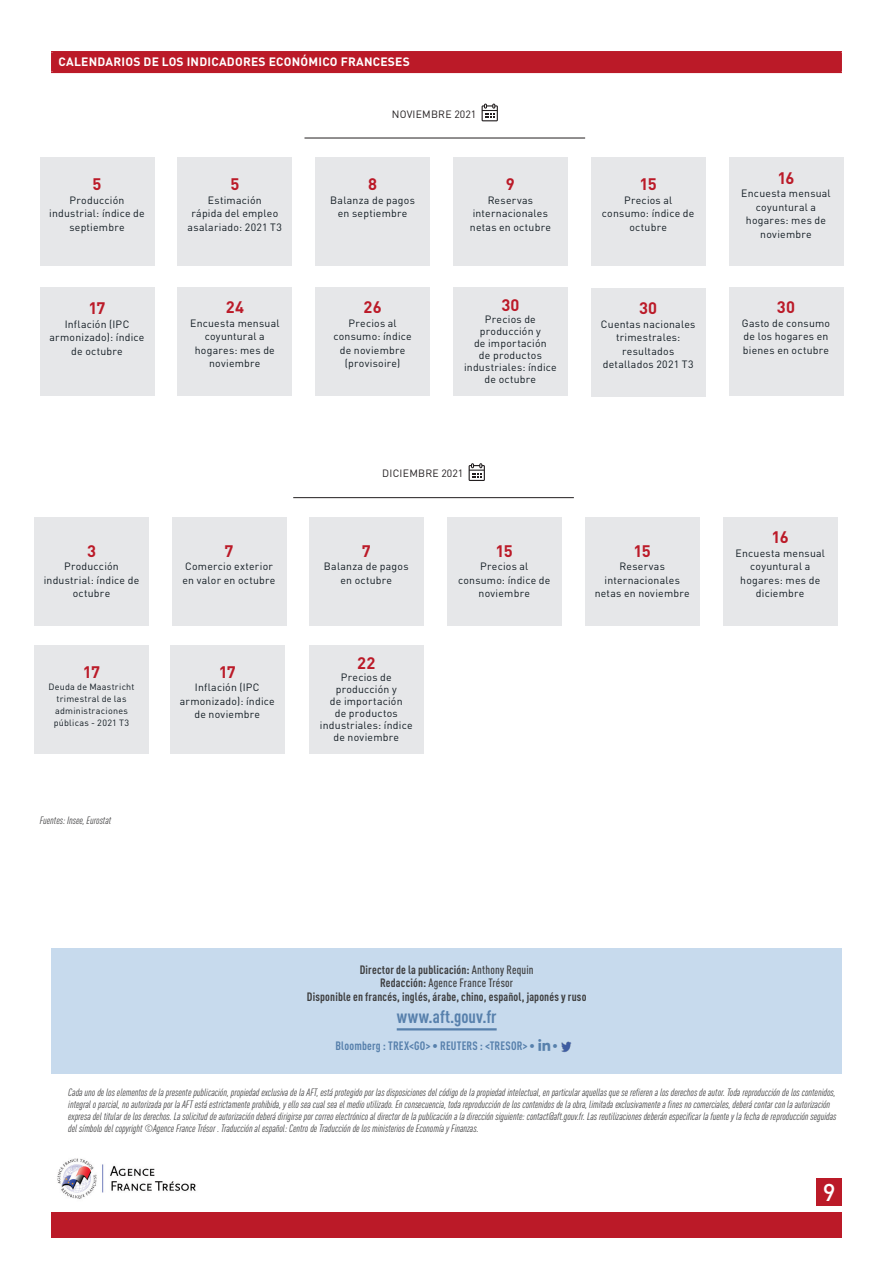
<style>
.page{position:relative;width:893px;height:1263px;background:#fff}
.page>*{position:absolute;margin:0;border:0;box-sizing:border-box;transform-origin:0 0}
.t1{font:500 24px "DIN Pro";color:#fff}
.Informations{font:700 condensed 18px "DIN Pro";letter-spacing:.005em;color:#5780ac}
.Date_calendrier{font:700 16.5px "DIN Pro";letter-spacing:-.04em;color:#bb1a28}
.Informations-2{font:700 condensed 12px "DIN Pro";letter-spacing:.015em;color:#3e3e3f}
.TITRE_1_TABLEAU{font:700 12px "DIN Pro";letter-spacing:.02em;color:#fff}
.Informations-3{font:700 condensed 12px "DIN Pro";letter-spacing:.015em;color:#5780ac}
.Informations-4{font:500 condensed 12px "DIN Pro";letter-spacing:.015em;color:#3e3e3f}
.Légende_graphiques{font:italic condensed 10.5px/12px "DIN Pro";color:#3e3e3f}
.Txt_calendrier{font:10.5px/13.5px "DIN Pro";letter-spacing:.02em;color:#101a21;text-align:center}
.Date_calendrier-2{font:10.5px/12px "DIN Pro";letter-spacing:.02em;color:#101a21;text-align:center}
.TITRE_2_TABLEAU{font:10.5px "DIN Pro";letter-spacing:.02em;color:#231f20}
.Txt_calendrier-2{font:9px/12px "DIN Pro";letter-spacing:.03em;color:#101a21;text-align:center}
.s1{font-weight:500}
.s2{font-weight:700}
</style>
<div class="page">
<div style="left:51px;top:1212px;width:791px;height:25px;background:#bb1a28"></div>
<img style="left:57px;top:1158px;width:139px;height:41px">
<div style="left:51px;top:948px;width:791px;height:126px;background:#c7daed"></div>
<hr style="left:397px;top:1028px;width:100px;height:2px;background:#5780ac">
<div style="left:816px;top:1178px;width:26px;height:28px;background:#bb1a28"></div>
<div style="left:53px;top:52px;width:787px;height:20px;background:#bb1a28"></div>
<hr style="left:51px;top:53px;width:3px;height:19px;background:#bb1a28">
<hr style="left:51px;top:51px;width:791px;height:2px;background:#bb1a28">
<hr style="left:839px;top:53px;width:3px;height:19px;background:#bb1a28">
<hr style="left:51px;top:72px;width:791px;height:1px;background:#bb1a28">
<hr style="left:293px;top:497px;width:281px;height:1px;background:#231f20">
<svg style="left:469px;top:463px;width:16px;height:18px"></svg>
<div style="left:172px;top:517px;width:114px;height:108px;background:#e6e7e9"></div>
<div style="left:309px;top:517px;width:114px;height:108px;background:#e6e7e9"></div>
<div style="left:34px;top:517px;width:115px;height:108px;background:#e6e7e9"></div>
<div style="left:585px;top:517px;width:114px;height:108px;background:#e6e7e9"></div>
<div style="left:34px;top:645px;width:115px;height:108px;background:#e6e7e9"></div>
<div style="left:723px;top:517px;width:114px;height:108px;background:#e6e7e9"></div>
<hr style="left:304px;top:138px;width:281px;height:1px;background:#231f20">
<svg style="left:482px;top:104px;width:16px;height:17px"></svg>
<div style="left:447px;top:517px;width:114px;height:108px;background:#e6e7e9"></div>
<div style="left:309px;top:645px;width:114px;height:108px;background:#e6e7e9"></div>
<div style="left:170px;top:645px;width:114px;height:108px;background:#e6e7e9"></div>
<img style="left:561px;top:1041px;width:11px;height:11px">
<div style="left:40px;top:158px;width:114px;height:108px;background:#e6e7e9"></div>
<div style="left:316px;top:158px;width:114px;height:108px;background:#e6e7e9"></div>
<div style="left:178px;top:158px;width:114px;height:108px;background:#e6e7e9"></div>
<div style="left:729px;top:158px;width:114px;height:108px;background:#e6e7e9"></div>
<div style="left:591px;top:158px;width:114px;height:108px;background:#e6e7e9"></div>
<div style="left:453px;top:158px;width:114px;height:108px;background:#e6e7e9"></div>
<div style="left:178px;top:287px;width:114px;height:108px;background:#e6e7e9"></div>
<div style="left:316px;top:287px;width:114px;height:108px;background:#e6e7e9"></div>
<div style="left:40px;top:288px;width:114px;height:108px;background:#e6e7e9"></div>
<div style="left:453px;top:287px;width:114px;height:108px;background:#e6e7e9"></div>
<div style="left:591px;top:288px;width:114px;height:108px;background:#e6e7e9"></div>
<div style="left:729px;top:287px;width:114px;height:108px;background:#e6e7e9"></div>
<p class="TITRE_1_TABLEAU" style="left:59px;top:52px;width:353px">CALENDARIOS DE LOS INDICADORES ECONÓMICO FRANCESES</p>
<p class="Date_calendrier" style="left:93px;top:171px;width:10px">5</p>
<p class="Txt_calendrier" style="left:49px;top:192px;width:97px">Producción industrial: índice de septiembre</p>
<p class="Date_calendrier" style="left:88px;top:294px;width:19px">17</p>
<p class="Txt_calendrier" style="left:50px;top:316px;width:96px">Inflación (IPC armonizado): índice de octubre</p>
<p class="Date_calendrier" style="left:230px;top:171px;width:10px">5</p>
<p class="Txt_calendrier" style="left:188px;top:192px;width:96px">Estimación<br>rápida del empleo asalariado: 2021 T3</p>
<p class="Date_calendrier" style="left:226px;top:294px;width:20px">24</p>
<p class="Txt_calendrier" style="left:190px;top:315px;width:91px">Encuesta mensual coyuntural a hogares: mes de noviembre</p>
<p class="Date_calendrier" style="left:87px;top:537px;width:10px">3</p>
<p class="Txt_calendrier" style="left:44px;top:559px;width:97px">Producción industrial: índice de octubre</p>
<p class="Date_calendrier" style="left:83px;top:658px;width:19px">17</p>
<p class="Txt_calendrier-2" style="left:48px;top:680px;width:88px">Deuda de Maastricht trimestral de las administraciones públicas - 2021 T3</p>
<p class="Légende_graphiques" style="left:40px;top:813px;width:73px">Fuentes: Insee, Eurostat</p>
<p class="Date_calendrier" style="left:225px;top:537px;width:10px">7</p>
<p class="Txt_calendrier" style="left:182px;top:559px;width:95px;text-align:left">Comercio exterior en valor en octubre</p>
<p class="Date_calendrier" style="left:219px;top:658px;width:19px">17</p>
<p class="Date_calendrier-2" style="left:180px;top:680px;width:96px;line-height:13.5px">Inflación (IPC armonizado): índice de noviembre</p>
<p class="TITRE_2_TABLEAU" style="left:392px;top:106px;width:86px">NOVIEMBRE 2021</p>
<p class="Date_calendrier" style="left:368px;top:171px;width:10px">8</p>
<p class="Txt_calendrier" style="left:330px;top:192px;width:86px">Balanza de pagos en septiembre</p>
<p class="Date_calendrier" style="left:364px;top:294px;width:20px">26</p>
<p class="Txt_calendrier" style="left:349px;top:315px;width:50px">Precios al</p>
<p class="Txt_calendrier" style="left:333px;top:329px;width:80px">consumo: índice de noviembre (provisoire)</p>
<p class="Date_calendrier" style="left:506px;top:171px;width:10px">9</p>
<p class="Txt_calendrier" style="left:470px;top:192px;width:83px">Reservas internacionales netas en octubre</p>
<p class="Date_calendrier" style="left:501px;top:291px;width:20px">30</p>
<p class="Date_calendrier-2" style="left:464px;top:312px;width:94px">Precios de producción y<br>de importación<br>de productos industriales: índice de octubre</p>
<p class="TITRE_2_TABLEAU" style="left:382px;top:465px;width:83px">DICIEMBRE 2021</p>
<p class="Date_calendrier" style="left:362px;top:537px;width:10px">7</p>
<p class="Txt_calendrier" style="left:324px;top:559px;width:86px">Balanza de pagos en octubre</p>
<p class="Date_calendrier" style="left:357px;top:649px;width:20px">22</p>
<p class="Date_calendrier-2" style="left:320px;top:670px;width:94px">Precios de producción y<br>de importación<br>de productos industriales: índice de noviembre</p>
<p class="Date_calendrier" style="left:496px;top:537px;width:19px">15</p>
<p class="Txt_calendrier" style="left:458px;top:559px;width:94px">Precios al consumo: índice de noviembre</p>
<p class="Date_calendrier" style="left:640px;top:171px;width:19px">15</p>
<p class="Txt_calendrier" style="left:602px;top:192px;width:94px">Precios al consumo: índice de octubre</p>
<p class="Date_calendrier" style="left:639px;top:294px;width:20px">30</p>
<p class="Date_calendrier-2" style="left:601px;top:316px;width:96px;line-height:13.5px">Cuentas nacionales trimestrales: resultados detallados 2021 T3</p>
<p class="Date_calendrier" style="left:634px;top:537px;width:19px">15</p>
<p class="Txt_calendrier" style="left:595px;top:559px;width:96px">Reservas internacionales netas en noviembre</p>
<p class="Date_calendrier" style="left:777px;top:164px;width:19px">16</p>
<p class="Txt_calendrier" style="left:741px;top:186px;width:91px">Encuesta mensual coyuntural a hogares: mes de noviembre</p>
<p class="Date_calendrier" style="left:777px;top:294px;width:20px">30</p>
<p class="Txt_calendrier" style="left:742px;top:315px;width:90px;text-align:left">Gasto de consumo de los hogares en bienes en octubre</p>
<p class="Date_calendrier" style="left:772px;top:524px;width:19px">16</p>
<p class="Txt_calendrier" style="left:735px;top:545px;width:91px">Encuesta mensual coyuntural a hogares: mes de diciembre</p>
<p class="Informations-2" style="left:360px;top:960px;width:175px">Director de la publicación: <span class="s1">Anthony Requin</span></p>
<p class="Informations-4" style="left:380px;top:974px;width:135px"><span class="s2">Redacción:</span> Agence France Trésor</p>
<p class="Informations-2" style="left:307px;top:987px;width:281px">Disponible en francés, inglés, árabe, chino, español, japonés y ruso</p>
<p class="Informations" style="left:397px;top:1003px;width:101px">www.aft.gouv.fr</p>
<p class="Informations-3" style="left:335px;top:1037px;width:201px">Bloomberg : TREX&lt;GO&gt; • REUTERS : &lt;TRESOR&gt; •</p>
<p class="Informations-3" style="left:552px;top:1037px;width:7px">•</p>
<p class="Légende_graphiques" style="left:68px;top:1086px;width:770px">Cada uno de los elementos de la presente publicación, propiedad exclusiva de la AFT, está protegido por las disposiciones del código de la propiedad intelectual, en particular aquellas que se refieren a los derechos de autor. Toda reproducción de los contenidos, integral o parcial, no autorizada por la AFT está estrictamente prohibida, y ello sea cual sea el medio utilizado. En consecuencia, toda reproducción de los contenidos de la obra, limitada exclusivamente a fines no comerciales, deberá contar con la autorización expresa del titular de los derechos. La solicitud de autorización deberá dirigirse por correo electrónico al director de la publicación a la dirección siguiente: contact@aft.gouv.fr. Las reutilizaciones deberán especificar la fuente y la fecha de reproducción seguidas del símbolo del copyright ©Agence France Trésor . Traducción al español: Centro de Traducción de los ministerios de Economía y Finanzas.</p>
<p class="t1" style="left:823px;top:1173px;width:14px">9</p>
</div>
